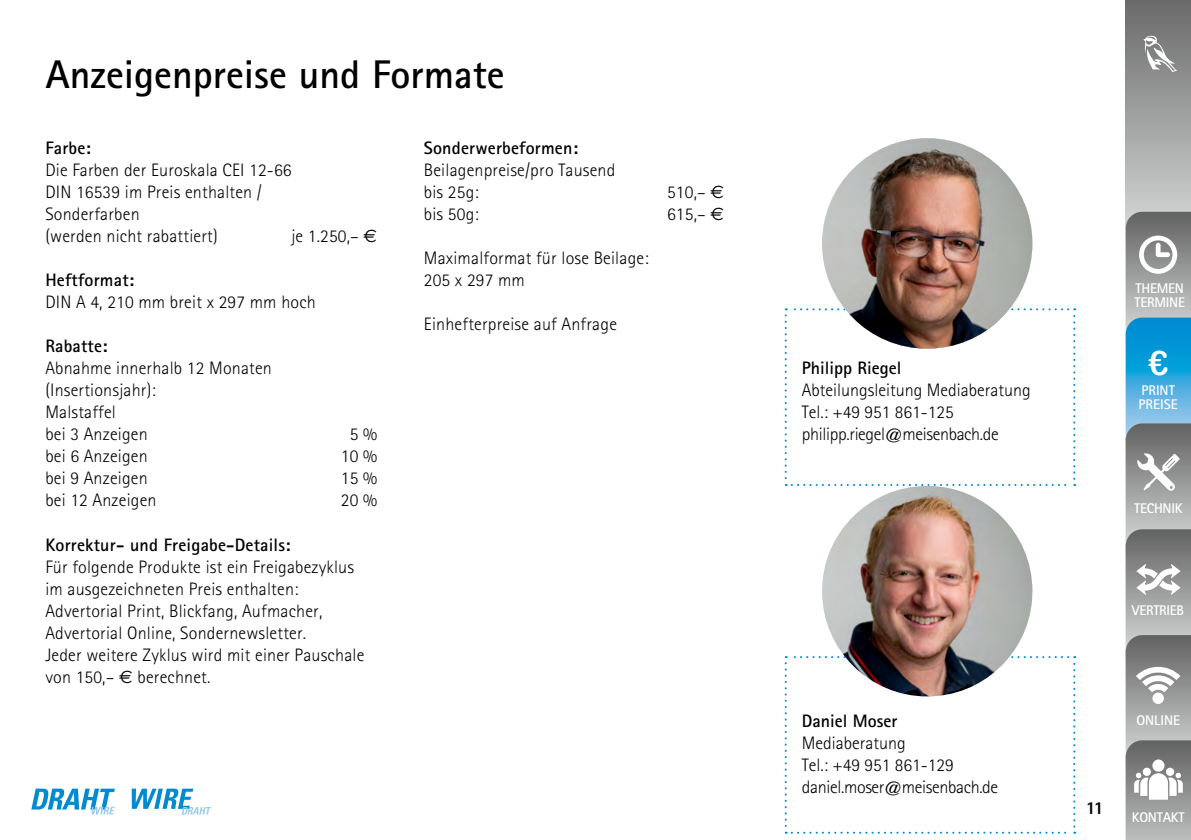
<style>
.page{position:relative;width:1191px;height:840px;background:#fff}
.page>*{position:absolute;margin:0;border:0;box-sizing:border-box;transform-origin:0 0}
.t1{font:700 40px "Rotis Sans Serif 65";color:#000}
.t2{font:34px "Arial Rounded MT Bold";color:#fff}
.t3{font:300 18px/22px "Rotis Sans Serif 45";letter-spacing:.01em;color:#000}
.t4{font:700 18px "Rotis Sans Serif 65";letter-spacing:.01em;color:#000}
.t5{font:800 18px "Rotis Sans Serif Std";color:#000}
.t6{font:700 14px/14px "Rotis Sans Serif 65";letter-spacing:-.02em;color:#fff}
.t7{font:700 14px/14px "Rotis Sans Serif 65";color:#fff}
.s1{font-family:"Euro Sans";font-weight:400}
</style>
<div class="page">
<svg style="left:31px;top:788px;width:84px;height:26px"></svg>
<svg style="left:132px;top:788px;width:79px;height:26px"></svg>
<svg style="left:784px;top:308px;width:291px;height:177px"></svg>
<svg style="left:1125px;top:0;width:66px;height:212px;background:#9c9e9e"></svg>
<img style="left:822px;top:138px;width:210px;height:210px;border-radius:105px">
<svg style="left:784px;top:656px;width:291px;height:177px"></svg>
<img style="left:822px;top:485px;width:210px;height:211px">
<svg style="left:1125px;top:212px;width:66px;height:627px;background:#8ea2ab"></svg>
<svg style="left:1143px;top:36px;width:34px;height:36px"></svg>
<h1 class="t1" style="left:45px;top:49px;width:461px">Anzeigenpreise und Formate</h1>
<p class="t4" style="left:45px;top:137px;width:47px">Farbe:</p>
<p class="t3" style="left:45px;top:159px;width:248px">Die Farben der Euroskala CEI 12-66<br>DIN 16539 im Preis enthalten /<br>Sonderfarben<br>(werden nicht rabattiert)</p>
<p class="t3" style="left:291px;top:225px;width:87px">je 1.250,– <span class="s1">€</span></p>
<p class="t4" style="left:45px;top:268px;width:90px">Heftformat:</p>
<p class="t3" style="left:45px;top:291px;width:272px">DIN A 4, 210 mm breit x 297 mm hoch</p>
<p class="t4" style="left:45px;top:334px;width:64px">Rabatte:</p>
<p class="t3" style="left:45px;top:357px;width:228px">Abnahme innerhalb 12 Monaten (Insertionsjahr):<br>Malstaffel<br>bei 3 Anzeigen</p>
<p class="t3" style="left:350px;top:423px;width:29px">5 %</p>
<p class="t3" style="left:45px;top:445px;width:104px">bei 6 Anzeigen</p>
<p class="t3" style="left:341px;top:445px;width:38px">10 %</p>
<p class="t3" style="left:45px;top:467px;width:104px">bei 9 Anzeigen</p>
<p class="t3" style="left:341px;top:467px;width:38px">15 %</p>
<p class="t3" style="left:45px;top:489px;width:113px">bei 12 Anzeigen</p>
<p class="t3" style="left:341px;top:489px;width:38px">20 %</p>
<p class="t4" style="left:45px;top:532px;width:247px">Korrektur- und Freigabe-Details:</p>
<p class="t3" style="left:45px;top:555px;width:320px">Für folgende Produkte ist ein Freigabezyklus im ausgezeichneten Preis enthalten:<br>Advertorial Print, Blickfang, Aufmacher, Advertorial Online, Sondernewsletter.<br>Jeder weitere Zyklus wird mit einer Pauschale von 150,– <span class="s1">€</span> berechnet.</p>
<p class="t4" style="left:424px;top:137px;width:156px">Sonderwerbeformen:</p>
<p class="t3" style="left:424px;top:159px;width:193px">Beilagenpreise/pro Tausend bis 25g:</p>
<p class="t3" style="left:667px;top:181px;width:58px">510,– <span class="s1">€</span></p>
<p class="t3" style="left:424px;top:203px;width:56px">bis 50g:</p>
<p class="t3" style="left:667px;top:203px;width:58px">615,– <span class="s1">€</span></p>
<p class="t3" style="left:424px;top:247px;width:226px">Maximalformat für lose Beilage:<br>205 x 297 mm</p>
<p class="t3" style="left:424px;top:313px;width:194px">Einhefterpreise auf Anfrage</p>
<p class="t4" style="left:802px;top:356px;width:101px">Philipp Riegel</p>
<p class="t3" style="left:802px;top:379px;width:230px">Abteilungsleitung Mediaberatung<br>Tel.: +49 951 861-125 philipp.riegel@meisenbach.de</p>
<p class="t4" style="left:802px;top:709px;width:97px">Daniel Moser</p>
<p class="t3" style="left:802px;top:731px;width:198px">Mediaberatung<br>Tel.: +49 951 861-129 daniel.moser@meisenbach.de</p>
<p class="t6" style="left:1134px;top:281px;width:52px">THEMEN<br>TERMINE</p>
<h2 class="t2" style="left:1148px;top:342px;width:22px">€</h2>
<p class="t7" style="left:1138px;top:382px;width:41px">PRINT<br>PREISE</p>
<p class="t6" style="left:1134px;top:501px;width:50px">TECHNIK</p>
<p class="t6" style="left:1131px;top:602px;width:54px">VERTRIEB</p>
<p class="t5" style="left:1085px;top:795px;width:20px">11</p>
<p class="t6" style="left:1136px;top:712px;width:45px">ONLINE</p>
<p class="t6" style="left:1131px;top:809px;width:54px">KONTAKT</p>
</div>
